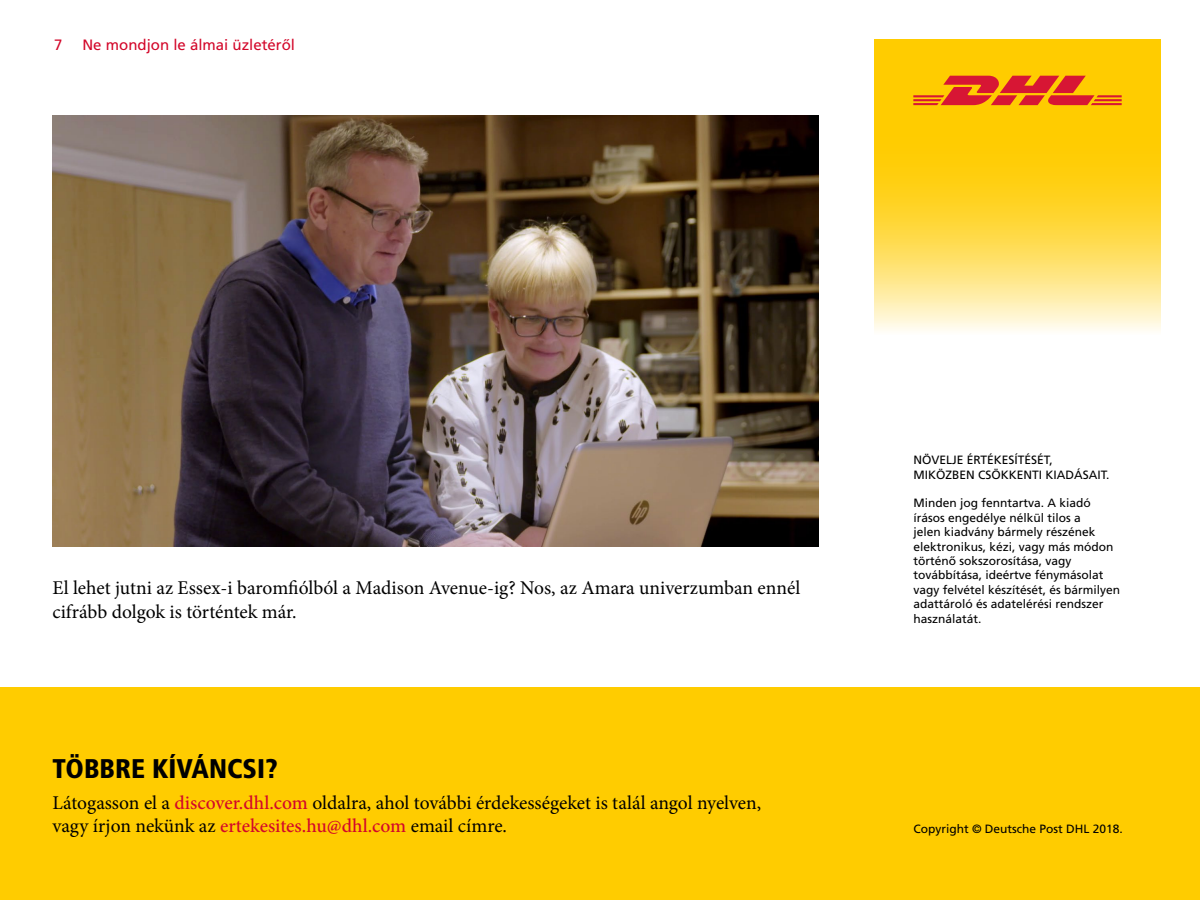
<style>
.page{position:relative;width:1200px;height:900px;background:#fff}
.page>*{position:absolute;margin:0;border:0;box-sizing:border-box;transform-origin:0 0}
.t1{font:900 condensed 27px "Frutiger LT Std";color:#000}
.t2{font:19.5px/23.4px "Minion Pro";letter-spacing:-.005em;color:#000}
.t3{font:15px "Frutiger LT Std";color:#d3072a}
.t4{font:12px/14.4px "Frutiger LT Std";color:#000}
.s1{font-weight:500;color:#d3072a}
</style>
<div class="page">
<div style="left:0;top:688px;width:1200px;height:212px;background:#fc0"></div>
<img style="left:52px;top:116px;width:767px;height:431px">
<div style="left:874px;top:39px;width:287px;height:73px;background:#fc0"></div>
<svg style="left:874px;top:105px;width:287px;height:226px;background:#feda4a"></svg>
<svg style="left:913px;top:76px;width:209px;height:29px"></svg>
<p class="t3" style="left:54px;top:36px;width:10px">7</p>
<p class="t3" style="left:82px;top:36px;width:214px">Ne mondjon le álmai üzletéről</p>
<h2 class="t2" style="left:52px;top:576px;width:749px">El lehet jutni az Essex-i baromfiólból a Madison Avenue-ig? Nos, az Amara univerzumban ennél cifrább dolgok is történtek már.</h2>
<h1 class="t1" style="left:52px;top:753px;width:227px">TÖBBRE KÍVÁNCSI?</h1>
<h2 class="t2" style="left:52px;top:791px;width:710px">Látogasson el a <span class="s1">discover.dhl.com</span> oldalra, ahol további érdekességeket is talál angol nyelven, vagy írjon nekünk az <span class="s1">ertekesites.hu@dhl.com</span> email címre.</h2>
<p class="t4" style="left:913px;top:453px;width:198px">NÖVELJE ÉRTÉKESÍTÉSÉT,<br>MIKÖZBEN CSÖKKENTI KIADÁSAIT.</p>
<p class="t4" style="left:913px;top:496px;width:208px">Minden jog fenntartva. A kiadó írásos engedélye nélkül tilos a<br>jelen kiadvány bármely részének elektronikus, kézi, vagy más módon történő sokszorosítása, vagy továbbítása, ideértve fénymásolat vagy felvétel készítését, és bármilyen adattároló és adatelérési rendszer használatát.</p>
<p class="t4" style="left:913px;top:821px;width:211px">Copyright © Deutsche Post DHL 2018.</p>
</div>
